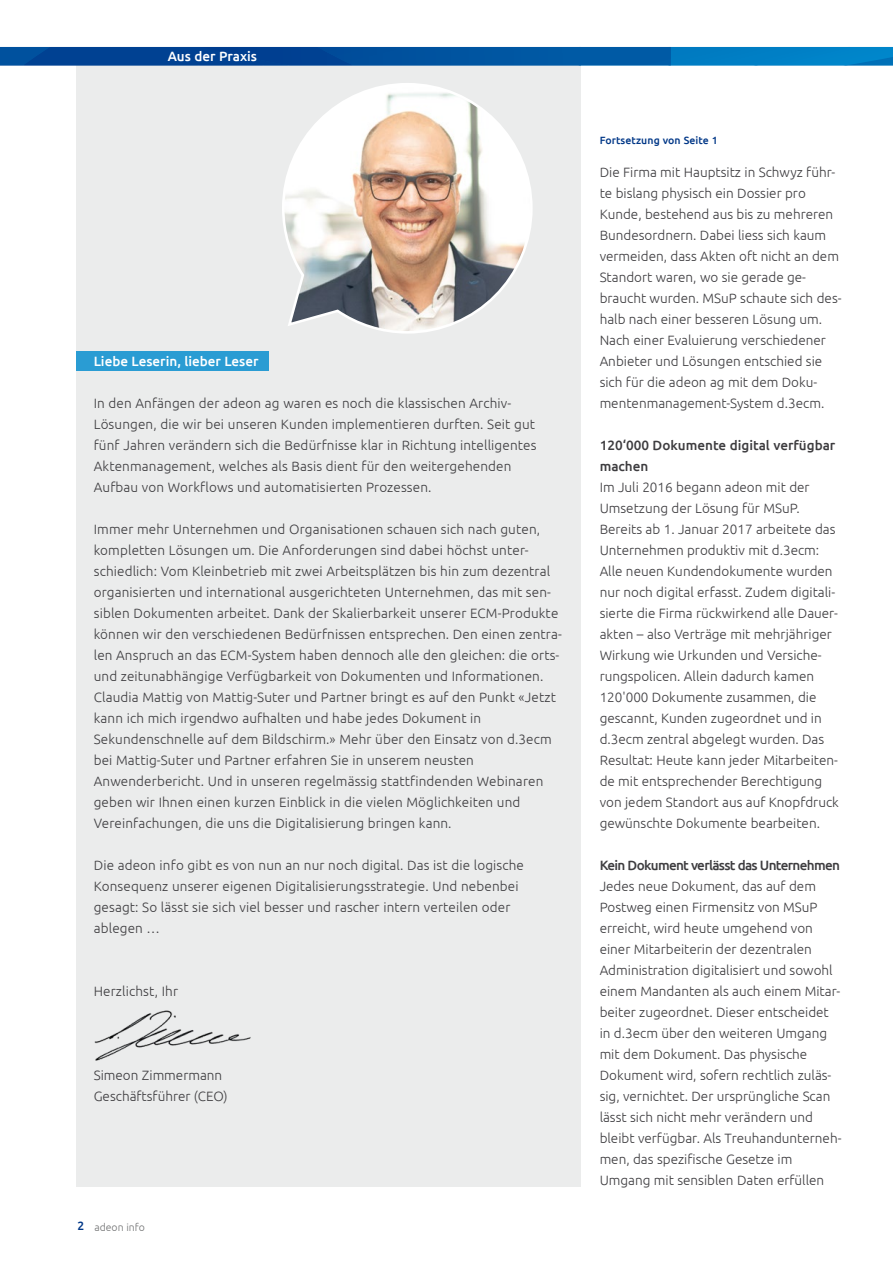
<style>
.page{position:relative;width:893px;height:1263px;background:#fff}
.page>*{position:absolute;margin:0;border:0;box-sizing:border-box;transform-origin:0 0}
.t1{font:300 13.5px/21px "Ubuntu";color:#3e3d40}
.t2{font:500 13.5px "Ubuntu";color:#fff}
.t3{font:500 13.5px/21px "Ubuntu";letter-spacing:-.01em;color:#3e3d40}
.t4{font:500 13.5px "Ubuntu";letter-spacing:-.05em;color:#3e3d40}
.t5{font:500 10.5px "Ubuntu";letter-spacing:.01em;color:#003787}
.t6{font:300 10.5px "Ubuntu";color:#707172}
.s1{font-weight:500;font-size:12px;color:#003787}
</style>
<div class="page">
<div style="left:77px;top:56px;width:504px;height:1130px;background:#ebecec"></div>
<img style="left:282px;top:83px;width:251px;height:251px">
<img style="left:289px;top:47px;width:29px;height:18px">
<div style="left:77px;top:351px;width:192px;height:20px;background:#2a9cd3"></div>
<img style="left:94px;top:1010px;width:157px;height:51px">
<svg style="left:0;top:47px;width:24px;height:18px"></svg>
<div style="left:24px;top:47px;width:265px;height:18px;background:#004192"></div>
<div style="left:671px;top:47px;width:222px;height:18px;background:#007fc5"></div>
<img style="left:318px;top:47px;width:353px;height:18px">
<p class="t2" style="left:78px;top:48px;width:181px">Aus der PraxisAus der Praxis</p>
<p class="t2" style="left:94px;top:352px;width:166px">Liebe Leserin, lieber Leser</p>
<p class="t1" style="left:94px;top:392px;width:444px">In den Anfängen der adeon ag waren es noch die klassischen Archiv-Lösungen, die wir bei unseren Kunden implementieren durften. Seit gut fünf Jahren verändern sich die Bedürfnisse klar in Richtung intelligentes Aktenmanagement, welches als Basis dient für den weitergehenden Aufbau von Workflows und automatisierten Prozessen.</p>
<p class="t1" style="left:94px;top:518px;width:470px">Immer mehr Unternehmen und Organisationen schauen sich nach guten, kompletten Lösungen um. Die Anforderungen sind dabei höchst unter&shy;schiedlich: Vom Kleinbetrieb mit zwei Arbeitsplätzen bis hin zum dezentral organisierten und international ausgerichteten Unternehmen, das mit sen&shy;siblen Dokumenten arbeitet. Dank der Skalierbarkeit unserer ECM-Produkte können wir den verschiedenen Bedürfnissen entsprechen. Den einen zentra&shy;len Anspruch an das ECM-System haben dennoch alle den gleichen: die orts&shy;und zeitunabhängige Verfügbarkeit von Dokumenten und Informationen.<br>Claudia Mattig von Mattig-Suter und Partner bringt es auf den Punkt «Jetzt kann ich mich irgendwo aufhalten und habe jedes Dokument in Sekundenschnelle auf dem Bildschirm.» Mehr über den Einsatz von d.3ecm bei Mattig-Suter und Partner erfahren Sie in unserem neusten Anwenderbericht. Und in unseren regelmässig stattfindenden Webinaren geben wir Ihnen einen kurzen Einblick in die vielen Möglichkeiten und Vereinfachungen, die uns die Digitalisierung bringen kann.</p>
<p class="t1" style="left:94px;top:854px;width:432px">Die adeon info gibt es von nun an nur noch digital. Das ist die logische Konsequenz unserer eigenen Digitalisierungsstrategie. Und nebenbei gesagt: So lässt sie sich viel besser und rascher intern verteilen oder ablegen …</p>
<p class="t1" style="left:94px;top:980px;width:86px">Herzlichst, Ihr</p>
<p class="t1" style="left:94px;top:1064px;width:136px">Simeon Zimmermann<br>Geschäftsführer (CEO)</p>
<p class="t6" style="left:77px;top:1221px;width:69px"><span class="s1">2</span> adeon info</p>
<p class="t5" style="left:600px;top:134px;width:120px">Fortsetzung von Seite 1</p>
<p class="t1" style="left:600px;top:161px;width:243px">Die Firma mit Hauptsitz in Schwyz führ&shy;te bislang physisch ein Dossier pro Kunde, bestehend aus bis zu mehreren Bundesordnern. Dabei liess sich kaum vermeiden, dass Akten oft nicht an dem Standort waren, wo sie gerade ge&shy;braucht wurden. MSuP schaute sich des&shy;halb nach einer besseren Lösung um.<br>Nach einer Evaluierung verschiedener Anbieter und Lösungen entschied sie sich für die adeon ag mit dem Doku&shy;mentenmanagement-System d.3ecm.</p>
<p class="t3" style="left:600px;top:434px;width:237px">120‘000 Dokumente digital verfügbar machen</p>
<p class="t1" style="left:600px;top:476px;width:241px">Im Juli 2016 begann adeon mit der Umsetzung der Lösung für MSuP.<br>Bereits ab 1. Januar 2017 arbeitete das Unternehmen produktiv mit d.3ecm:<br>Alle neuen Kundendokumente wurden nur noch digital erfasst. Zudem digitali&shy;sierte die Firma rückwirkend alle Dauer&shy;akten – also Verträge mit mehrjähriger Wirkung wie Urkunden und Versiche&shy;rungspolicen. Allein dadurch kamen 120'000 Dokumente zusammen, die gescannt, Kunden zugeordnet und in d.3ecm zentral abgelegt wurden. Das Resultat: Heute kann jeder Mitarbeiten&shy;de mit entsprechender Berechtigung von jedem Standort aus auf Knopfdruck gewünschte Dokumente bearbeiten.</p>
<p class="t4" style="left:600px;top:856px;width:242px">Kein Dokument verlässt das Unternehmen</p>
<p class="t1" style="left:600px;top:875px;width:243px">Jedes neue Dokument, das auf dem Postweg einen Firmensitz von MSuP erreicht, wird heute umgehend von einer Mitarbeiterin der dezentralen Administration digitalisiert und sowohl einem Mandanten als auch einem Mitar&shy;beiter zugeordnet. Dieser entscheidet in d.3ecm über den weiteren Umgang mit dem Dokument. Das physische Dokument wird, sofern rechtlich zuläs&shy;sig, vernichtet. Der ursprüngliche Scan lässt sich nicht mehr verändern und bleibt verfügbar. Als Treuhandunterneh&shy;men, das spezifische Gesetze im Umgang mit sensiblen Daten erfüllen</p>
</div>
